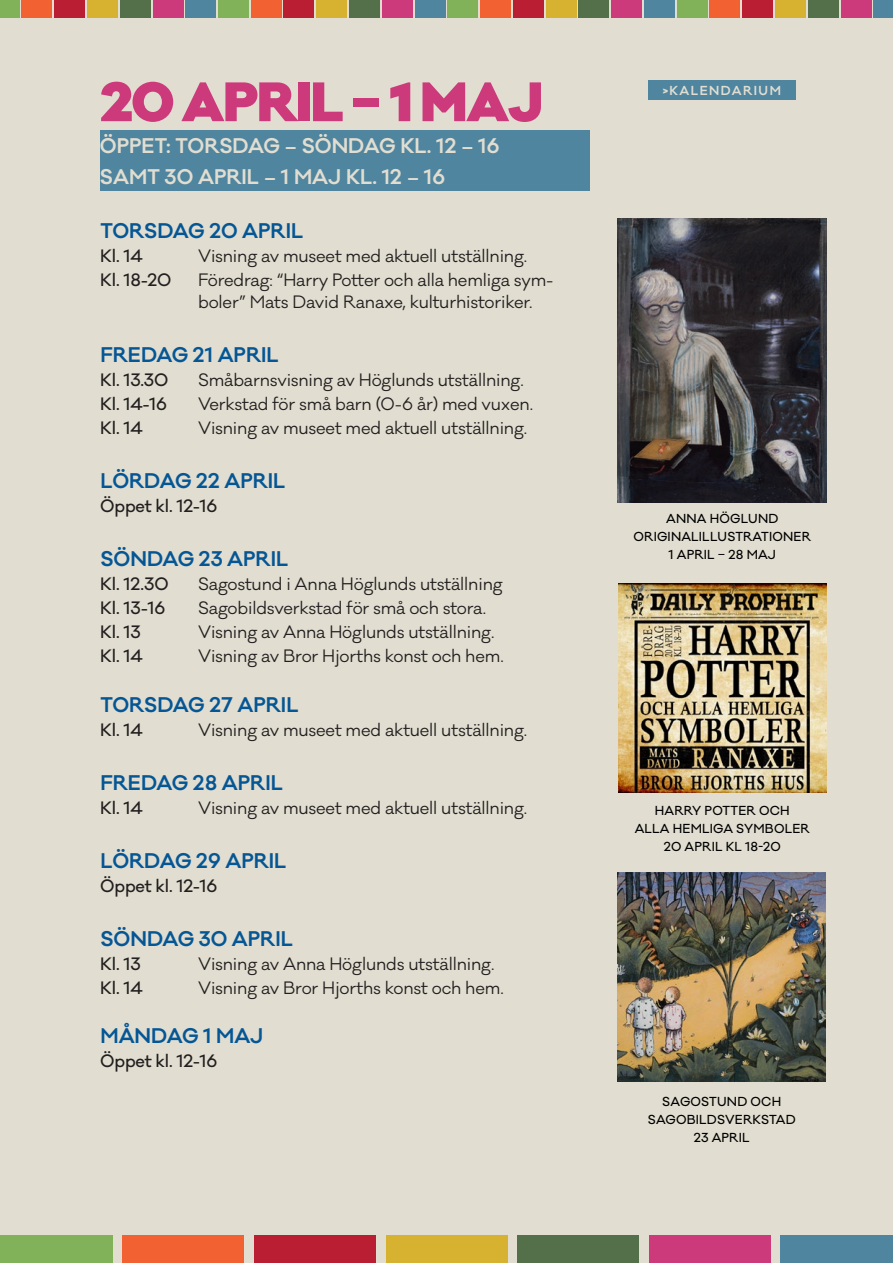
<style>
.page{position:relative;width:893px;height:1263px;background:#e1ded1}
.page>*{position:absolute;margin:0;border:0;box-sizing:border-box;transform-origin:0 0}
.t1{font:900 51px "Galano Classic";letter-spacing:-.03em;color:#cd3a7c}
.t2{font:600 19.5px "Galano Classic";color:#055695}
.t3{font:600 19.5px "Galano Classic";color:#e1ded1}
.t4{font:16.5px "Galano Classic";letter-spacing:-.01em;color:#231f20}
.t5{font:500 16.5px "Galano Classic";letter-spacing:-.01em;color:#231f20}
.t6{font:500 12px "Galano Classic";letter-spacing:.015em;color:#000}
.t7{font:600 12px "Galano Classic";letter-spacing:.12em;color:#e1ded1}
</style>
<div class="page">
<div style="left:317px;top:0;width:30px;height:17px;background:#d7b230"></div>
<div style="left:349px;top:0;width:31px;height:17px;background:#54704a"></div>
<div style="left:415px;top:0;width:30px;height:17px;background:#50859f"></div>
<div style="left:382px;top:0;width:30px;height:17px;background:#cd3a7c"></div>
<div style="left:153px;top:0;width:30px;height:17px;background:#cd3a7c"></div>
<div style="left:186px;top:0;width:30px;height:17px;background:#50859f"></div>
<div style="left:251px;top:0;width:30px;height:17px;background:#f16131"></div>
<div style="left:218px;top:0;width:31px;height:17px;background:#81b259"></div>
<div style="left:284px;top:0;width:30px;height:17px;background:#ba1e33"></div>
<div style="left:0;top:0;width:19px;height:17px;background:#81b259"></div>
<div style="left:22px;top:0;width:30px;height:17px;background:#f16131"></div>
<div style="left:87px;top:0;width:30px;height:17px;background:#d7b230"></div>
<div style="left:54px;top:0;width:31px;height:17px;background:#ba1e33"></div>
<div style="left:120px;top:0;width:30px;height:17px;background:#54704a"></div>
<div style="left:775px;top:0;width:31px;height:17px;background:#d7b230"></div>
<div style="left:808px;top:0;width:30px;height:17px;background:#54704a"></div>
<div style="left:874px;top:0;width:19px;height:17px;background:#50859f"></div>
<div style="left:841px;top:0;width:30px;height:17px;background:#cd3a7c"></div>
<div style="left:612px;top:0;width:30px;height:17px;background:#cd3a7c"></div>
<div style="left:644px;top:0;width:31px;height:17px;background:#50859f"></div>
<div style="left:710px;top:0;width:30px;height:17px;background:#f16131"></div>
<div style="left:677px;top:0;width:30px;height:17px;background:#81b259"></div>
<div style="left:743px;top:0;width:30px;height:17px;background:#ba1e33"></div>
<div style="left:448px;top:0;width:30px;height:17px;background:#81b259"></div>
<div style="left:480px;top:0;width:31px;height:17px;background:#f16131"></div>
<div style="left:546px;top:0;width:30px;height:17px;background:#d7b230"></div>
<div style="left:513px;top:0;width:30px;height:17px;background:#ba1e33"></div>
<div style="left:579px;top:0;width:30px;height:17px;background:#54704a"></div>
<div style="left:122px;top:1236px;width:122px;height:27px;background:#f16131"></div>
<div style="left:254px;top:1236px;width:122px;height:27px;background:#ba1e33"></div>
<div style="left:386px;top:1236px;width:121px;height:27px;background:#d7b230"></div>
<div style="left:517px;top:1236px;width:122px;height:27px;background:#54704a"></div>
<div style="left:781px;top:1236px;width:112px;height:27px;background:#50859f"></div>
<div style="left:649px;top:1236px;width:122px;height:27px;background:#cd3a7c"></div>
<div style="left:0;top:1236px;width:112px;height:27px;background:#81b259"></div>
<div style="left:100px;top:130px;width:490px;height:61px;background:#50859f"></div>
<div style="left:648px;top:81px;width:148px;height:19px;background:#50859f"></div>
<img style="left:617px;top:873px;width:209px;height:208px">
<img style="left:618px;top:218px;width:208px;height:285px">
<img style="left:618px;top:584px;width:208px;height:208px">
<p class="t1" style="left:100px;top:67px;width:445px">20 APRIL – 1 MAJ</p>
<p class="t3" style="left:100px;top:132px;width:401px">ÖPPET: TORSDAG – SÖNDAG KL. 12 – 16</p>
<p class="t3" style="left:100px;top:164px;width:347px">SAMT 30 APRIL – 1 MAJ KL. 12 – 16</p>
<p class="t2" style="left:100px;top:217px;width:204px">TORSDAG 20 APRIL</p>
<p class="t5" style="left:100px;top:245px;width:44px">Kl. 14</p>
<p class="t4" style="left:198px;top:245px;width:331px">Visning av museet med aktuell utställning.</p>
<p class="t5" style="left:100px;top:269px;width:73px">Kl. 18-20</p>
<p class="t4" style="left:198px;top:269px;width:357px">Föredrag: “Harry Potter och alla hemliga sym-</p>
<p class="t4" style="left:198px;top:291px;width:336px">boler” Mats David Ranaxe, kulturhistoriker.</p>
<p class="t2" style="left:100px;top:342px;width:180px">FREDAG 21 APRIL</p>
<p class="t5" style="left:100px;top:369px;width:70px">Kl. 13.30</p>
<p class="t4" style="left:198px;top:369px;width:327px">Småbarnsvisning av Höglunds utställning.</p>
<p class="t5" style="left:100px;top:393px;width:68px">Kl. 14-16</p>
<p class="t4" style="left:198px;top:393px;width:336px">Verkstad för små barn (0-6 år) med vuxen.</p>
<p class="t5" style="left:100px;top:417px;width:44px">Kl. 14</p>
<p class="t4" style="left:198px;top:417px;width:331px">Visning av museet med aktuell utställning.</p>
<p class="t2" style="left:100px;top:468px;width:187px">LÖRDAG 22 APRIL</p>
<p class="t5" style="left:100px;top:495px;width:119px">Öppet kl. 12-16</p>
<p class="t2" style="left:100px;top:546px;width:189px">SÖNDAG 23 APRIL</p>
<p class="t5" style="left:100px;top:573px;width:70px">Kl. 12.30</p>
<p class="t4" style="left:198px;top:573px;width:306px">Sagostund i Anna Höglunds utställning</p>
<p class="t5" style="left:100px;top:597px;width:66px">Kl. 13-16</p>
<p class="t4" style="left:198px;top:597px;width:290px">Sagobildsverkstad för små och stora.</p>
<p class="t5" style="left:100px;top:621px;width:42px">Kl. 13</p>
<p class="t4" style="left:198px;top:621px;width:298px">Visning av Anna Höglunds utställning.</p>
<p class="t5" style="left:100px;top:645px;width:44px">Kl. 14</p>
<p class="t4" style="left:198px;top:645px;width:307px">Visning av Bror Hjorths konst och hem.</p>
<p class="t2" style="left:100px;top:691px;width:200px">TORSDAG 27 APRIL</p>
<p class="t5" style="left:100px;top:719px;width:44px">Kl. 14</p>
<p class="t4" style="left:198px;top:719px;width:331px">Visning av museet med aktuell utställning.</p>
<p class="t2" style="left:100px;top:769px;width:184px">FREDAG 28 APRIL</p>
<p class="t5" style="left:100px;top:797px;width:44px">Kl. 14</p>
<p class="t4" style="left:198px;top:797px;width:331px">Visning av museet med aktuell utställning.</p>
<p class="t2" style="left:100px;top:847px;width:188px">LÖRDAG 29 APRIL</p>
<p class="t5" style="left:100px;top:875px;width:119px">Öppet kl. 12-16</p>
<p class="t2" style="left:100px;top:925px;width:194px">SÖNDAG 30 APRIL</p>
<p class="t5" style="left:100px;top:953px;width:42px">Kl. 13</p>
<p class="t4" style="left:198px;top:953px;width:298px">Visning av Anna Höglunds utställning.</p>
<p class="t5" style="left:100px;top:977px;width:44px">Kl. 14</p>
<p class="t4" style="left:198px;top:977px;width:307px">Visning av Bror Hjorths konst och hem.</p>
<p class="t2" style="left:100px;top:1023px;width:164px">MÅNDAG 1 MAJ</p>
<p class="t5" style="left:100px;top:1050px;width:119px">Öppet kl. 12-16</p>
<p class="t7" style="left:663px;top:83px;width:120px">&gt;KALENDARIUM</p>
<p class="t6" style="left:666px;top:511px;width:114px">ANNA HÖGLUND</p>
<p class="t6" style="left:633px;top:529px;width:179px">ORIGINALILLUSTRATIONER</p>
<p class="t6" style="left:668px;top:547px;width:109px">1 APRIL – 28 MAJ</p>
<p class="t6" style="left:655px;top:802px;width:136px">HARRY POTTER OCH</p>
<p class="t6" style="left:635px;top:820px;width:177px">ALLA HEMLIGA SYMBOLER</p>
<p class="t6" style="left:664px;top:838px;width:119px">20 APRIL KL 18-20</p>
<p class="t6" style="left:662px;top:1093px;width:120px">SAGOSTUND OCH</p>
<p class="t6" style="left:648px;top:1111px;width:149px">SAGOBILDSVERKSTAD</p>
<p class="t6" style="left:694px;top:1129px;width:57px">23 APRIL</p>
</div>
